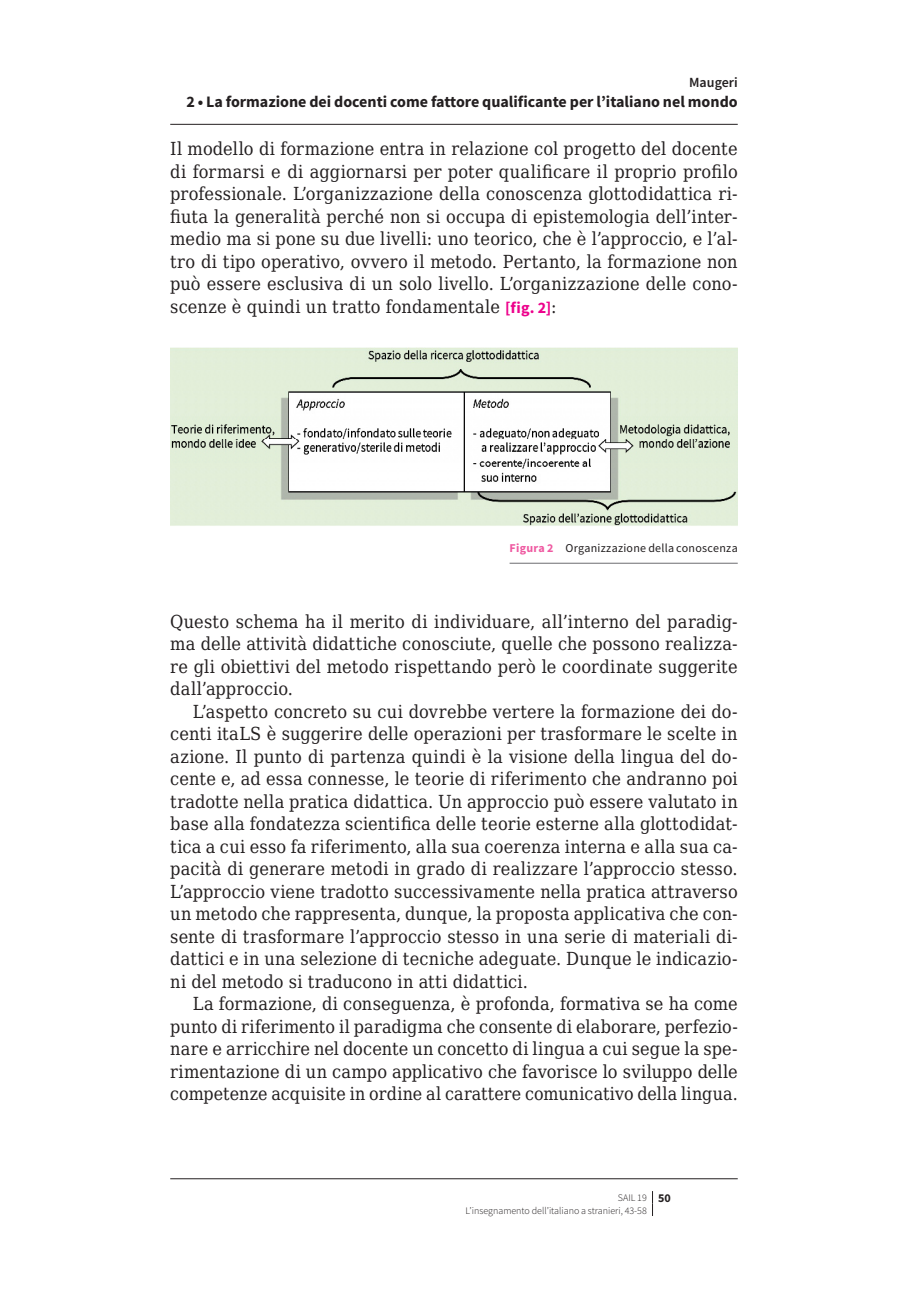
<style>
.page{position:relative;width:908px;height:1304px;background:#fff}
.page>*{position:absolute;margin:0;border:0;box-sizing:border-box;transform-origin:0 0}
.t1{font:18px/22.4px "DejaVu Serif Condensed";letter-spacing:.01em;color:#231f20;text-align:justify}
.t2{font:700 16px "Source Sans Pro";color:#231f20}
.t3{font:600 14px "Source Sans Pro";color:#231f20}
.t4{font:12px "Source Sans Pro";letter-spacing:.02em;color:#231f20}
.t5{font:300 10px/12.4px "Source Sans Pro";color:#231f20}
.s1{font-family:"Source Sans Pro";font-weight:700;font-size:16px;color:#ed028c}
.s2{font-weight:700;color:#ef59a1}
.s3{font-weight:700;font-size:12px}
</style>
<div class="page">
<svg style="left:652px;top:1191px;width:1px;height:25px"></svg>
<hr style="left:509px;top:563px;width:228px;height:1px;background:#6c6d70">
<img style="left:170px;top:347px;width:567px;height:179px">
<hr style="left:170px;top:124px;width:567px;height:1px;background:#231f20">
<hr style="left:170px;top:1178px;width:567px;height:1px;background:#231f20">
<p class="t3" style="left:689px;top:74px;width:50px">Maugeri</p>
<p class="t2" style="left:186px;top:91px;width:552px">2 • La formazione dei docenti come fattore qualificante per l’italiano nel mondo</p>
<p class="t1" style="left:170px;top:137px;width:568px">Il modello di formazione entra in relazione col progetto del docente di formarsi e di aggiornarsi per poter qualificare il proprio profilo professionale. L’organizzazione della conoscenza glottodidattica ri&shy;fiuta la generalità perché non si occupa di epistemologia dell’inter&shy;medio ma si pone su due livelli: uno teorico, che è l’approccio, e l’al&shy;tro di tipo operativo, ovvero il metodo. Pertanto, la formazione non può essere esclusiva di un solo livello. L’organizzazione delle cono&shy;scenze è quindi un tratto fondamentale <span class="s1">[fig. 2]</span>:</p>
<p class="t4" style="left:509px;top:540px;width:229px"><span class="s2">Figura 2</span> Organizzazione della conoscenza</p>
<p class="t1" style="left:170px;top:610px;width:568px">Questo schema ha il merito di individuare, all’interno del paradig&shy;ma delle attività didattiche conosciute, quelle che possono realizza&shy;re gli obiettivi del metodo rispettando però le coordinate suggerite dall’approccio.</p>
<p class="t1" style="left:170px;top:700px;width:568px;text-indent:23px">L’aspetto concreto su cui dovrebbe vertere la formazione dei do&shy;centi itaLS è suggerire delle operazioni per trasformare le scelte in azione. Il punto di partenza quindi è la visione della lingua del do&shy;cente e, ad essa connesse, le teorie di riferimento che andranno poi tradotte nella pratica didattica. Un approccio può essere valutato in base alla fondatezza scientifica delle teorie esterne alla glottodidat&shy;tica a cui esso fa riferimento, alla sua coerenza interna e alla sua ca&shy;pacità di generare metodi in grado di realizzare l’approccio stesso.<br>L’approccio viene tradotto successivamente nella pratica attraverso un metodo che rappresenta, dunque, la proposta applicativa che con&shy;sente di trasformare l’approccio stesso in una serie di materiali di&shy;dattici e in una selezione di tecniche adeguate. Dunque le indicazio&shy;ni del metodo si traducono in atti didattici.</p>
<p class="t1" style="left:170px;top:992px;width:568px;text-indent:23px">La formazione, di conseguenza, è profonda, formativa se ha come punto di riferimento il paradigma che consente di elaborare, perfezio&shy;nare e arricchire nel docente un concetto di lingua a cui segue la spe&shy;rimentazione di un campo applicativo che favorisce lo sviluppo delle competenze acquisite in ordine al carattere comunicativo della lingua.</p>
<p class="t5" style="left:465px;top:1191px;width:207px;text-indent:152px">SAIL 19 <span class="s3">50<br></span>L’insegnamento dell’italiano a stranieri, 43-58</p>
</div>
